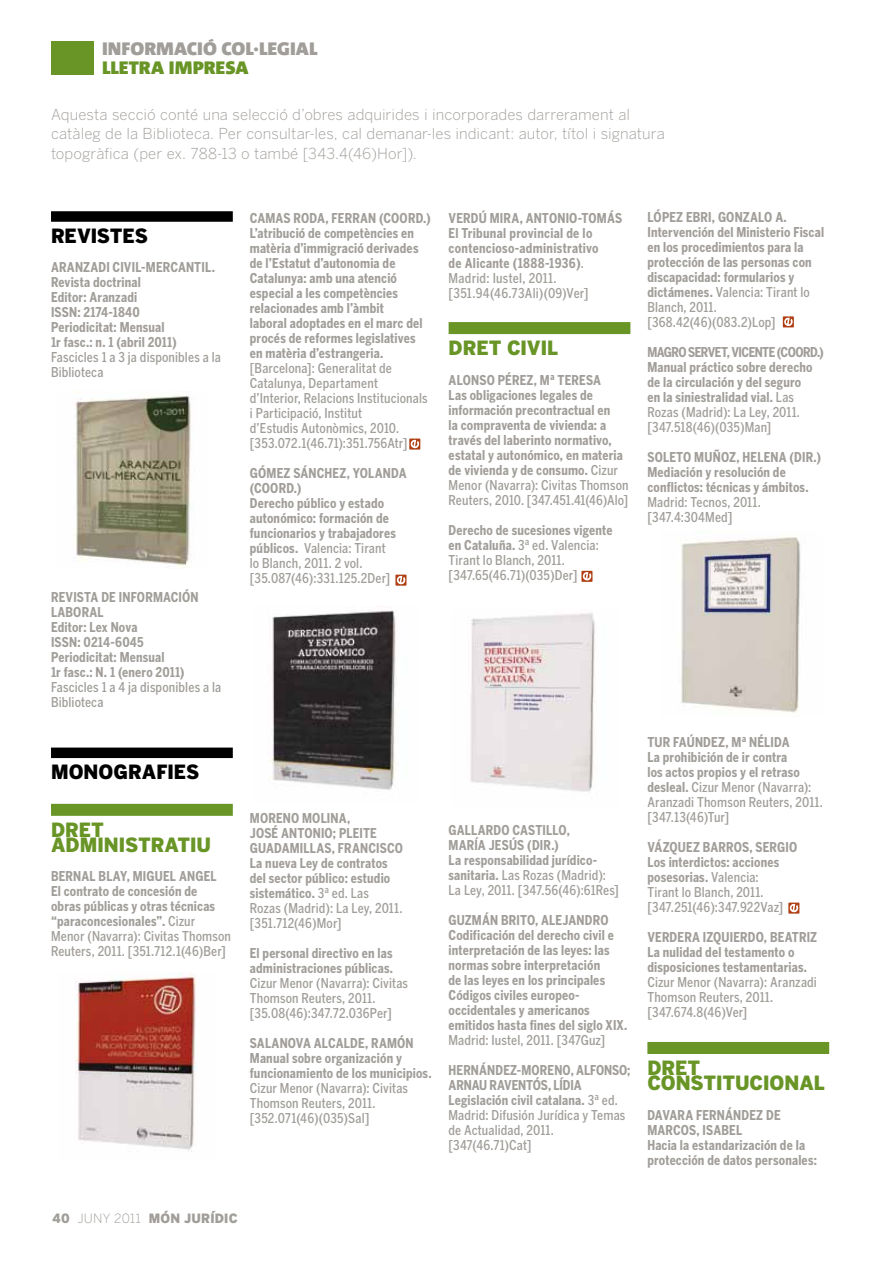
<style>
.page{position:relative;width:893px;height:1263px;background:#fff}
.page>*{position:absolute;margin:0;border:0;box-sizing:border-box;transform-origin:0 0}
.t1{font:900 19.5px/15px "Benton Gothic";color:#689526}
.t2{font:900 19.5px "Benton Gothic";color:#000}
.t3{font:900 18px "Corpid";letter-spacing:.005em;color:#a19e9a}
.t4{font:900 18px "Corpid";color:#689526}
.t5{font:300 15px/19.5px "Benton Gothic";letter-spacing:.005em;color:#a19e9a}
.t6{font:700 condensed 13.5px/15px "Benton Gothic";letter-spacing:.01em;color:#a19e9a}
.t7{font:500 condensed 13.5px/15px "Benton Gothic";letter-spacing:.01em;color:#a19e9a}
.t8{font:900 12.75px "Benton Gothic";letter-spacing:.02em;color:#a19e9a}
.s1{font-weight:500}
.s2{font-weight:700}
.s3{font-weight:300}
</style>
<div class="page">
<div style="left:647px;top:1042px;width:182px;height:12px;background:#689526"></div>
<div style="left:51px;top:41px;width:43px;height:33px;background:#689526"></div>
<div style="left:51px;top:211px;width:182px;height:11px;background:#000"></div>
<div style="left:51px;top:747px;width:182px;height:11px;background:#000"></div>
<div style="left:51px;top:804px;width:182px;height:12px;background:#689526"></div>
<div style="left:449px;top:322px;width:181px;height:12px;background:#689526"></div>
<img style="left:74px;top:391px;width:117px;height:176px">
<img style="left:268px;top:610px;width:128px;height:180px">
<img style="left:470px;top:612px;width:125px;height:181px">
<svg style="left:395px;top:575px;width:11px;height:11px"></svg>
<svg style="left:397px;top:576px;width:8px;height:8px"></svg>
<svg style="left:409px;top:438px;width:11px;height:12px"></svg>
<svg style="left:411px;top:440px;width:8px;height:8px"></svg>
<img style="left:681px;top:537px;width:120px;height:176px">
<img style="left:75px;top:972px;width:122px;height:180px">
<svg style="left:783px;top:316px;width:11px;height:11px"></svg>
<svg style="left:784px;top:317px;width:9px;height:9px"></svg>
<div style="left:581px;top:571px;width:11px;height:11px;background:#af3f13"></div>
<svg style="left:583px;top:572px;width:8px;height:9px"></svg>
<svg style="left:788px;top:902px;width:11px;height:12px"></svg>
<svg style="left:790px;top:904px;width:8px;height:8px"></svg>
<h2 class="t3" style="left:102px;top:37px;width:217px">INFORMACIÓ COL·LEGIAL</h2>
<h2 class="t4" style="left:102px;top:56px;width:148px">LLETRA IMPRESA</h2>
<p class="t5" style="left:51px;top:105px;width:615px">Aquesta secció conté una selecció d’obres adquirides i incorporades darrerament al catàleg de la Biblioteca. Per consultar-les, cal demanar-les indicant: autor, títol i signatura topogràfica (per ex. 788-13 o també [343.4(46)Hor]).</p>
<h1 class="t2" style="left:51px;top:224px;width:98px">REVISTES</h1>
<p class="t6" style="left:51px;top:260px;width:165px">ARANZADI CIVIL-MERCANTIL.<br>Revista doctrinal<br>Editor: Aranzadi<br>ISSN: 2174-1840<br>Periodicitat: Mensual<br>1r fasc.: n. 1 (abril 2011)</p>
<p class="t7" style="left:51px;top:350px;width:172px">Fascicles 1 a 3 ja disponibles a la<br>Biblioteca</p>
<p class="t6" style="left:51px;top:590px;width:149px">REVISTA DE INFORMACIÓN<br>LABORAL<br>Editor: Lex Nova<br>ISSN: 0214-6045<br>Periodicitat: Mensual<br>1r fasc.: N. 1 (enero 2011)</p>
<p class="t7" style="left:51px;top:680px;width:172px">Fascicles 1 a 4 ja disponibles a la<br>Biblioteca</p>
<p class="t6" style="left:250px;top:211px;width:183px">CAMAS RODA, FERRAN (COORD.)<br>L’atribució de competències en matèria d’immigració derivades de l’Estatut d’autonomia de<br>Catalunya: amb una atenció especial a les competències relacionades amb l’àmbit<br>laboral adoptades en el marc del procés de reformes legislatives en matèria d’estrangeria.</p>
<p class="t7" style="left:250px;top:361px;width:179px">[Barcelona]: Generalitat de<br>Catalunya, Departament d’Interior, Relacions Institucionals i Participació, Institut<br>d’Estudis Autonòmics, 2010. [353.072.1(46.71):351.756Atr]</p>
<p class="t6" style="left:250px;top:466px;width:158px">GÓMEZ SÁNCHEZ, YOLANDA (COORD.)<br>Derecho público y estado autonómico: formación de funcionarios y trabajadores públicos. <span class="s1">Valencia: Tirant<br>lo Blanch, 2011. 2 vol. [35.087(46):331.125.2Der]</span></p>
<p class="t6" style="left:449px;top:211px;width:175px">VERDÚ MIRA, ANTONIO-TOMÁS<br>El Tribunal provincial de lo contencioso-administrativo<br>de Alicante (1888-1936)<span class="s1">.<br>Madrid: Iustel, 2011. [351.94(46.73Ali)(09)Ver]</span></p>
<h1 class="t1" style="left:449px;top:340px;width:111px">DRET CIVIL</h1>
<p class="t6" style="left:449px;top:372px;width:182px">ALONSO PÉREZ, Mª TERESA<br>Las obligaciones legales de información precontractual en<br>la compraventa de vivienda: a través del laberinto normativo, estatal y autonómico, en materia de vivienda y de consumo. <span class="s1">Cizur<br>Menor (Navarra): Civitas Thomson<br>Reuters, 2010. [347.451.41(46)Alo]</span></p>
<p class="t7" style="left:449px;top:522px;width:166px"><span class="s2">Derecho de sucesiones vigente en Cataluña.</span> 3ª ed. Valencia:<br>Tirant lo Blanch, 2011. [347.65(46.71)(035)Der]</p>
<h1 class="t2" style="left:51px;top:760px;width:150px">MONOGRAFIES</h1>
<h1 class="t1" style="left:51px;top:822px;width:162px">DRET<br>ADMINISTRATIU</h1>
<p class="t6" style="left:51px;top:869px;width:182px">BERNAL BLAY, MIGUEL ANGEL<br>El contrato de concesión de<br>obras públicas y otras técnicas “paraconcesionales”. <span class="s1">Cizur<br>Menor (Navarra): Civitas Thomson<br>Reuters, 2011. [351.712.1(46)Ber]</span></p>
<p class="t6" style="left:250px;top:811px;width:155px">MORENO MOLINA,<br>JOSÉ ANTONIO; PLEITE<br>GUADAMILLAS, FRANCISCO<br>La nueva Ley de contratos del sector público: estudio sistemático. <span class="s1">3ª ed. Las<br>Rozas (Madrid): La Ley, 2011. [351.712(46)Mor]</span></p>
<p class="t6" style="left:250px;top:946px;width:145px">El personal directivo en las administraciones públicas.</p>
<p class="t7" style="left:250px;top:976px;width:160px">Cizur Menor (Navarra): Civitas<br>Thomson Reuters, 2011. [35.08(46):347.72.036Per]</p>
<p class="t6" style="left:250px;top:1036px;width:183px">SALANOVA ALCALDE, RAMÓN<br>Manual sobre organización y funcionamiento de los municipios.</p>
<p class="t7" style="left:250px;top:1081px;width:160px">Cizur Menor (Navarra): Civitas<br>Thomson Reuters, 2011. [352.071(46)(035)Sal]</p>
<p class="t6" style="left:449px;top:822px;width:172px">GALLARDO CASTILLO,<br>MARÍA JESÚS (DIR.)<br>La responsabilidad jurídico&shy;sanitaria. <span class="s1">Las Rozas (Madrid):<br>La Ley, 2011. [347.56(46):61Res]</span></p>
<p class="t6" style="left:449px;top:912px;width:180px">GUZMÁN BRITO, ALEJANDRO<br>Codificación del derecho civil e interpretación de las leyes: las normas sobre interpretación<br>de las leyes en los principales<br>Códigos civiles europeo&shy;occidentales y americanos emitidos hasta fines del siglo XIX.</p>
<p class="t7" style="left:449px;top:1032px;width:158px">Madrid: Iustel, 2011. [347Guz]</p>
<p class="t6" style="left:448px;top:1062px;width:183px">HERNÁNDEZ-MORENO, ALFONSO;<br>ARNAU RAVENTÓS, LÍDIA<br>Legislación civil catalana. <span class="s1">3ª ed.<br>Madrid: Difusión Jurídica y Temas de Actualidad, 2011. [347(46.71)Cat]</span></p>
<p class="t8" style="left:53px;top:1210px;width:187px">40 <span class="s3">JUNY 2011</span> MÓN JURÍDIC</p>
<p class="t6" style="left:647px;top:209px;width:178px">LÓPEZ EBRI, GONZALO A.<br>Intervención del Ministerio Fiscal en los procedimientos para la protección de las personas con discapacidad: formularios y dictámenes. <span class="s1">Valencia: Tirant lo<br>Blanch, 2011. [368.42(46)(083.2)Lop]</span></p>
<p class="t6" style="left:647px;top:344px;width:178px">MAGRO SERVET, VICENTE (COORD.)<br>Manual práctico sobre derecho de la circulación y del seguro<br>en la siniestralidad vial. <span class="s1">Las<br>Rozas (Madrid): La Ley, 2011. [347.518(46)(035)Man]</span></p>
<p class="t6" style="left:647px;top:449px;width:175px">SOLETO MUÑOZ, HELENA (DIR.)<br>Mediación y resolución de conflictos: técnicas y ámbitos.</p>
<p class="t7" style="left:647px;top:494px;width:115px">Madrid: Tecnos, 2011. [347.4:304Med]</p>
<p class="t6" style="left:647px;top:734px;width:177px">TUR FAÚNDEZ, Mª NÉLIDA<br>La prohibición de ir contra<br>los actos propios y el retraso desleal. <span class="s1">Cizur Menor (Navarra):<br>Aranzadi Thomson Reuters, 2011. [347.13(46)Tur]</span></p>
<p class="t6" style="left:647px;top:839px;width:151px">VÁZQUEZ BARROS, SERGIO<br>Los interdictos: acciones posesorias. <span class="s1">Valencia:<br>Tirant lo Blanch, 2011. [347.251(46):347.922Vaz]</span></p>
<p class="t6" style="left:647px;top:929px;width:171px">VERDERA IZQUIERDO, BEATRIZ<br>La nulidad del testamento o disposiciones testamentarias.</p>
<p class="t7" style="left:647px;top:974px;width:171px">Cizur Menor (Navarra): Aranzadi<br>Thomson Reuters, 2011. [347.674.8(46)Ver]</p>
<h1 class="t1" style="left:647px;top:1060px;width:179px">DRET<br>CONSTITUCIONAL</h1>
<p class="t6" style="left:647px;top:1107px;width:171px">DAVARA FERNÁNDEZ DE<br>MARCOS, ISABEL<br>Hacia la estandarización de la protección de datos personales:</p>
</div>
